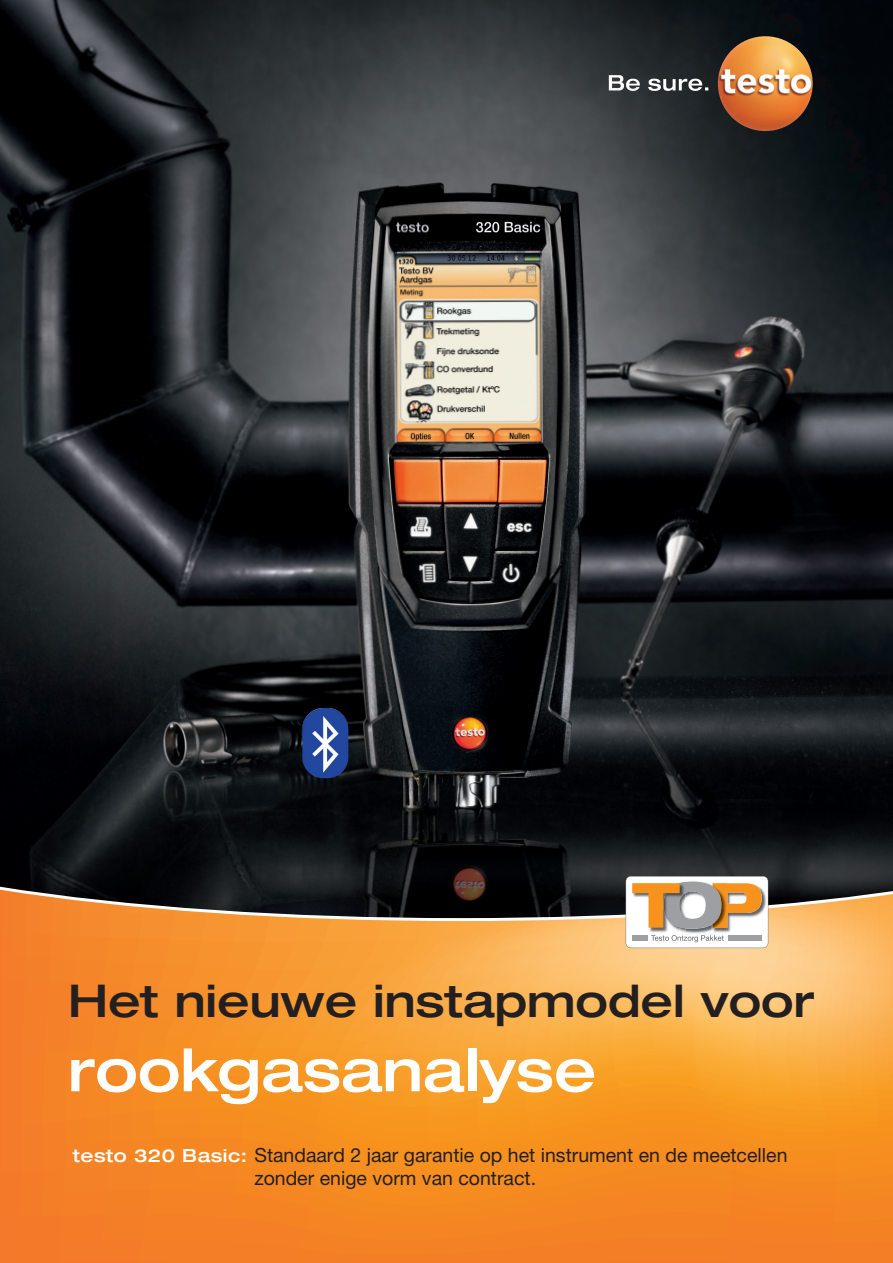
<style>
.page{position:relative;width:893px;height:1263px;background:#fff}
.page>*{position:absolute;margin:0;border:0;box-sizing:border-box;transform-origin:0 0}
.t1{font:500 expanded 58.95px "Helvetica Neue LT Com";color:#fff}
.t2{font:500 expanded 45px "Helvetica Neue LT Com";color:#231f20}
.t3{font:19.5px/23.4px "Helvetica Neue LTW1 G";color:#231f20}
.s1{font-family:"Helvetica Neue LT Com";font-weight:500;font-stretch:expanded;font-size:18px;color:#fff}
</style>
<div class="page">
<img style="left:0;top:0;width:893px;height:887px">
<svg style="left:0;top:890px;width:893px;height:373px;background:#ec9032"></svg>
<svg style="left:626px;top:876px;width:142px;height:72px"></svg>
<div style="left:728px;top:935px;width:34px;height:6px;background:#9d9fa2"></div>
<div style="left:632px;top:935px;width:15px;height:6px;background:#9d9fa2"></div>
<svg style="left:609px;top:75px;width:99px;height:16px"></svg>
<img style="left:718px;top:36px;width:95px;height:95px;border-radius:47px">
<img style="left:302px;top:708px;width:37px;height:70px">
<h2 class="t2" style="left:68px;top:972px;width:748px">Het nieuwe instapmodel voor</h2>
<h1 class="t1" style="left:68px;top:1032px;width:530px">rookgasanalyse</h1>
<p class="t3" style="left:254px;top:1143px;width:535px;text-indent:-182px"><span class="s1">testo 320 Basic:</span> Standaard 2 jaar garantie op het instrument en de meetcellen zonder enige vorm van contract.</p>
</div>
